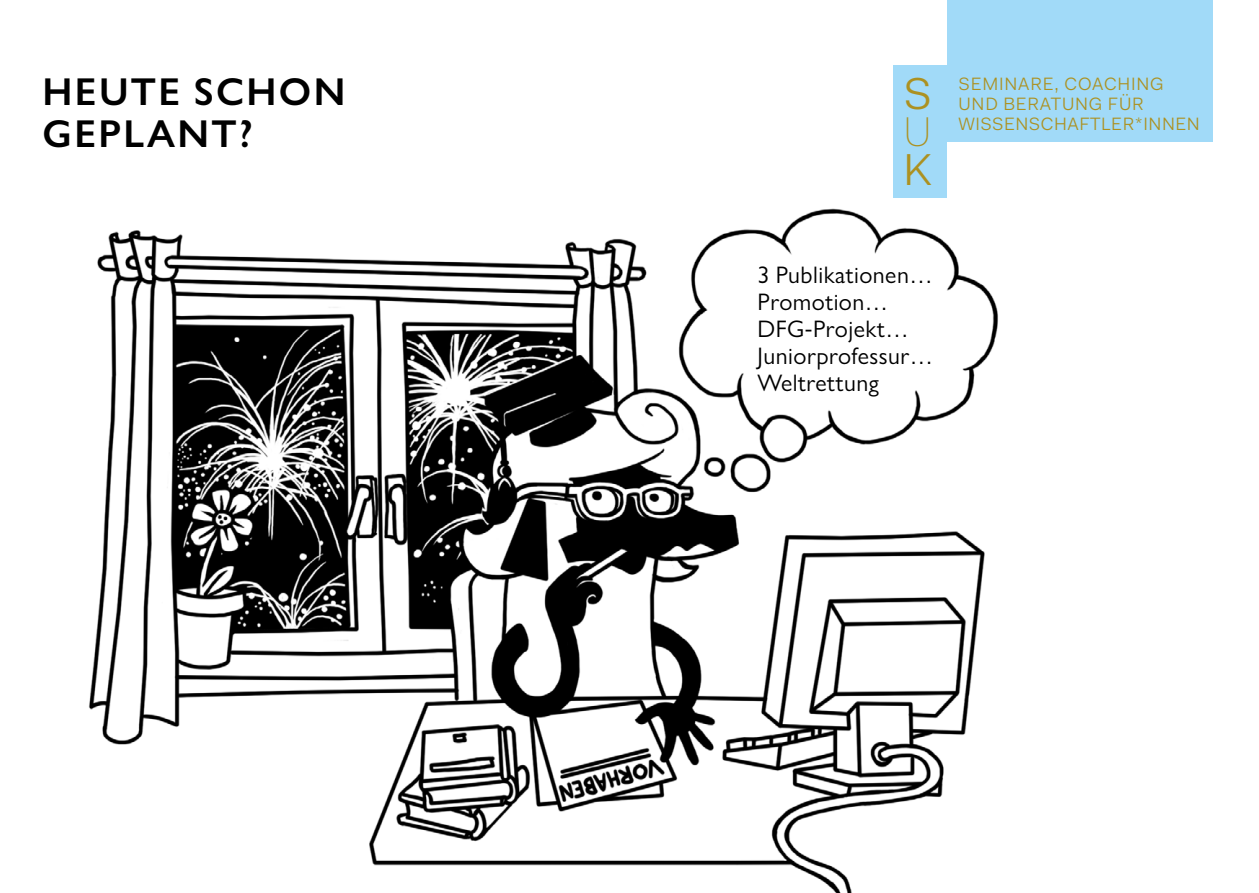
<style>
.page{position:relative;width:1259px;height:893px;background:#fff}
.page>*{position:absolute;margin:0;border:0;box-sizing:border-box;transform-origin:0 0}
.t1{font:44.7px "Fakt Pro Blond";color:#ac9121}
.t2{font:100 41.7px "Fakt Pro";color:#ac9121}
.t3{font:600 39px/42px "Gill Sans Nova";letter-spacing:.06em;color:#000}
.t4{font:24px/27px "Gill Sans Nova";letter-spacing:.02em;color:#000}
.t5{font:18px/19.8px "Fakt Pro Blond";letter-spacing:.045em;color:#ac9121}
</style>
<div class="page">
<img style="left:89px;top:141px;width:1047px;height:752px">
<div style="left:947px;top:0;width:265px;height:141px;background:#a1daf8"></div>
<div style="left:893px;top:65px;width:54px;height:133px;background:#a1daf8"></div>
<h3 class="t3" style="left:43px;top:70px;width:304px">HEUTE SCHON<br>GEPLANT?</h3>
<p class="t5" style="left:958px;top:74px;width:243px">SEMINARE, COACHING<br>UND BERATUNG FÜR<br>WISSENSCHAFTLER*INNEN</p>
<h1 class="t1" style="left:903px;top:64px;width:30px">S</h1>
<h2 class="t2" style="left:903px;top:103px;width:30px">U</h2>
<h1 class="t1" style="left:903px;top:139px;width:30px">K</h1>
<p class="t4" style="left:757px;top:262px;width:177px">3 Publikationen…<br>Promotion…<br>DFG-Projekt…<br>Juniorprofessur…<br>Weltrettung</p>
</div>
